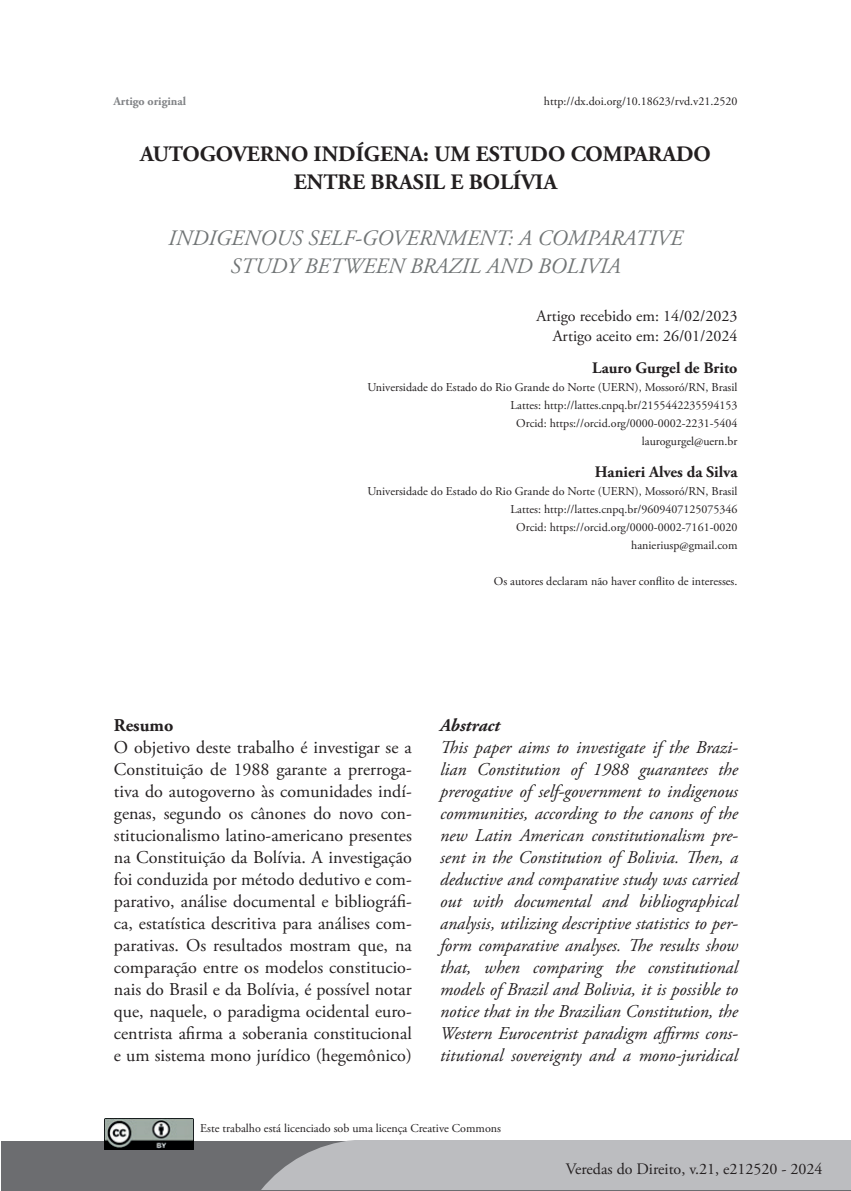
<style>
.page{position:relative;width:851px;height:1191px;background:#fff}
.page>*{position:absolute;margin:0;border:0;box-sizing:border-box;transform-origin:0 0}
.t1{font:italic 22px/28px "Adobe Garamond Pro";color:#707475;text-align:center}
.t2{font:700 22px/28px "Adobe Garamond Pro";color:#231f20;text-align:center}
.t3{font:italic 18px/22px "Adobe Garamond Pro";color:#231f20;text-align:justify}
.t4{font:18px/22px "Adobe Garamond Pro";color:#231f20;text-align:justify}
.t5{font:italic 700 18px "Adobe Garamond Pro";color:#231f20}
.t6{font:700 18px "Adobe Garamond Pro";color:#231f20}
.t7{font:16px/20px "Adobe Garamond Pro";color:#231f20;text-align:right}
.t8{font:700 16px "Adobe Garamond Pro";color:#231f20}
.t9{font:12px/18px "Adobe Garamond Pro";color:#231f20;text-align:right}
.t10{font:700 12px "Adobe Garamond Pro";color:#808285}
</style>
<div class="page">
<div style="left:1px;top:1141px;width:849px;height:50px;background:#6c6d70"></div>
<div style="left:261px;top:1140px;width:589px;height:50px;background:#bcbdc0"></div>
<img style="left:104px;top:1118px;width:89px;height:31px">
<p class="t9" style="left:544px;top:93px;width:195px">http://dx.doi.org/10.18623/rvd.v21.2520</p>
<p class="t10" style="left:113px;top:94px;width:74px">Artigo original</p>
<p class="t2" style="left:140px;top:140px;width:572px">AUTOGOVERNO INDÍGENA: UM ESTUDO COMPARADO<br>ENTRE BRASIL E BOLÍVIA</p>
<p class="t1" style="left:168px;top:224px;width:516px">INDIGENOUS SELF-GOVERNMENT: A COMPARATIVE<br>STUDY BETWEEN BRAZIL AND BOLIVIA</p>
<p class="t7" style="left:536px;top:306px;width:202px">Artigo recebido em: 14/02/2023<br>Artigo aceito em: 26/01/2024</p>
<p class="t8" style="left:592px;top:358px;width:147px">Lauro Gurgel de Brito</p>
<p class="t9" style="left:367px;top:378px;width:371px">Universidade do Estado do Rio Grande do Norte (UERN), Mossoró/RN, Brasil Lattes: http://lattes.cnpq.br/2155442235594153<br>Orcid: https://orcid.org/0000-0002-2231-5404<br>laurogurgel@uern.br</p>
<p class="t8" style="left:594px;top:462px;width:144px">Hanieri Alves da Silva</p>
<p class="t9" style="left:367px;top:482px;width:371px">Universidade do Estado do Rio Grande do Norte (UERN), Mossoró/RN, Brasil Lattes: http://lattes.cnpq.br/9609407125075346<br>Orcid: https://orcid.org/0000-0002-7161-0020<br>hanieriusp@gmail.com</p>
<p class="t9" style="left:494px;top:572px;width:245px">Os autores declaram não haver conflito de interesses.</p>
<p class="t6" style="left:114px;top:715px;width:61px">Resumo</p>
<p class="t4" style="left:114px;top:737px;width:299px">O objetivo deste trabalho é investigar se a Constituição de 1988 garante a prerroga&shy;tiva do autogoverno às comunidades indí&shy;genas, segundo os cânones do novo con&shy;stitucionalismo latino-americano presentes na Constituição da Bolívia. A investigação foi conduzida por método dedutivo e com&shy;parativo, análise documental e bibliográfi&shy;ca, estatística descritiva para análises com&shy;parativas. Os resultados mostram que, na comparação entre os modelos constitucio&shy;nais do Brasil e da Bolívia, é possível notar que, naquele, o paradigma ocidental euro&shy;centrista afirma a soberania constitucional e um sistema mono jurídico (hegemônico)</p>
<p class="t5" style="left:440px;top:715px;width:61px">Abstract</p>
<p class="t3" style="left:440px;top:737px;width:299px">This paper aims to investigate if the Brazi&shy;lian Constitution of 1988 guarantees the prerogative of self-government to indigenous communities, according to the canons of the new Latin American constitutionalism pre&shy;sent in the Constitution of Bolivia. Then, a deductive and comparative study was carried out with documental and bibliographical analysis, utilizing descriptive statistics to per&shy;form comparative analyses. The results show that, when comparing the constitutional models of Brazil and Bolivia, it is possible to notice that in the Brazilian Constitution, the Western Eurocentrist paradigm affirms cons&shy;titutional sovereignty and a mono-juridical</p>
<p class="t9" style="left:200px;top:1119px;width:302px">Este trabalho está licenciado sob uma licença Creative Commons</p>
<p class="t7" style="left:565px;top:1159px;width:258px">Veredas do Direito, v.21, e212520 - 2024</p>
</div>
